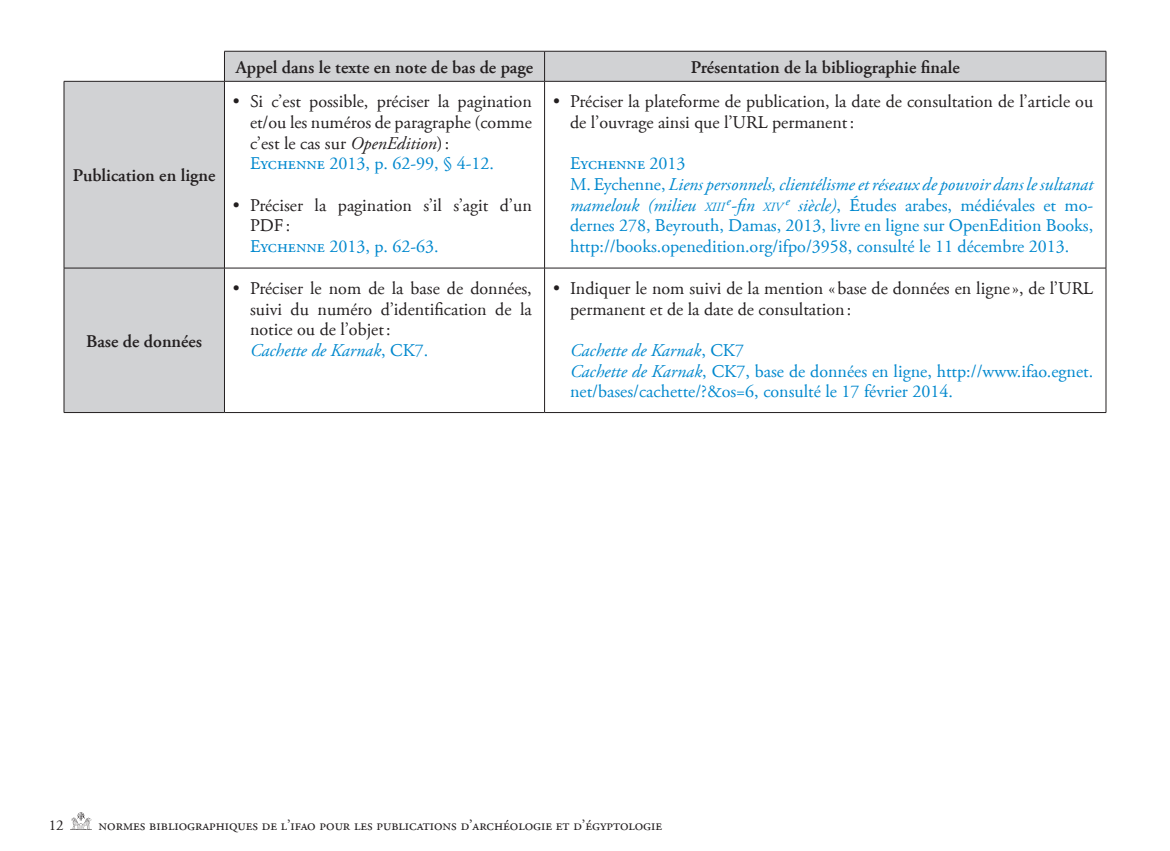
<style>
.page{position:relative;width:1170px;height:851px;background:#fff}
.page>*{position:absolute;margin:0;border:0;box-sizing:border-box;transform-origin:0 0}
.t1{font:18px/20.7px "Adobe Garamond Pro IFAO";color:#231f20}
.t2{font:18px/20.7px "Adobe Garamond Pro IFAO";color:#0088ce}
.t3{font:600 18px "Adobe Garamond Pro IFAO";color:#231f20}
.t4{font:15px "Adobe Garamond Pro IFAO";letter-spacing:.14em;color:#231f20}
.s1{font-style:italic}
.s2{color:#0088ce}
.s3{font-style:italic;font-size:12.6px}
.s4{font-style:italic;color:#0088ce}
</style>
<div class="page">
<img style="left:71px;top:812px;width:20px;height:17px">
<svg style="left:64px;top:52px;width:1041px;height:360px"></svg>
<hr style="left:64px;top:81px;width:1px;height:187px;background:#231f20">
<hr style="left:224px;top:81px;width:1px;height:187px;background:#231f20">
<hr style="left:544px;top:81px;width:1px;height:187px;background:#231f20">
<hr style="left:1105px;top:81px;width:1px;height:187px;background:#231f20">
<hr style="left:224px;top:51px;width:320px;height:1px;background:#231f20">
<hr style="left:224px;top:51px;width:1px;height:30px;background:#231f20">
<hr style="left:544px;top:51px;width:562px;height:1px;background:#231f20">
<hr style="left:544px;top:51px;width:1px;height:30px;background:#231f20">
<hr style="left:1105px;top:51px;width:1px;height:30px;background:#231f20">
<hr style="left:64px;top:81px;width:160px;height:1px;background:#231f20">
<hr style="left:224px;top:81px;width:320px;height:1px;background:#231f20">
<hr style="left:544px;top:81px;width:562px;height:1px;background:#231f20">
<hr style="left:64px;top:268px;width:160px;height:1px;background:#231f20">
<hr style="left:64px;top:268px;width:1px;height:144px;background:#231f20">
<hr style="left:224px;top:268px;width:320px;height:1px;background:#231f20">
<hr style="left:224px;top:268px;width:1px;height:144px;background:#231f20">
<hr style="left:544px;top:268px;width:562px;height:1px;background:#231f20">
<hr style="left:544px;top:268px;width:1px;height:144px;background:#231f20">
<hr style="left:1105px;top:268px;width:1px;height:144px;background:#231f20">
<hr style="left:64px;top:412px;width:160px;height:1px;background:#231f20">
<hr style="left:224px;top:412px;width:320px;height:1px;background:#231f20">
<hr style="left:544px;top:412px;width:562px;height:1px;background:#231f20">
<p class="t3" style="left:73px;top:164px;width:144px">Publication en ligne</p>
<p class="t3" style="left:86px;top:330px;width:117px">Base de données</p>
<p class="t3" style="left:236px;top:56px;width:299px">Appel dans le texte en note de bas de page</p>
<p class="t3" style="left:690px;top:56px;width:270px">Présentation de la bibliographie finale</p>
<p class="t1" style="left:250px;top:91px;width:283px;text-indent:-17px">• Si c’est possible, préciser la pagination et/ou les numéros de paragraphe (comme c’est le cas sur <span class="s1">OpenEdition</span>):<br><span class="s2">Eychenne 2013, p. 62-99, § 4-12.</span></p>
<p class="t1" style="left:250px;top:195px;width:283px;text-indent:-17px">• Préciser la pagination s’il s’agit d’un<br>PDF:</p>
<p class="t2" style="left:250px;top:236px;width:190px">Eychenne 2013, p. 62-63.</p>
<p class="t1" style="left:570px;top:91px;width:524px;text-indent:-17px">• Préciser la plateforme de publication, la date de consultation de l’article ou de l’ouvrage ainsi que l’URL permanent:</p>
<p class="t2" style="left:570px;top:154px;width:524px">Eychenne 2013<br>M. Eychenne, <span class="s1">Liens personnels, clientélisme et réseaux de pouvoir dans le sultanat mamelouk (milieu</span> <span class="s3">XIII</span><sup>e</sup><span class="s1">-fin</span> <span class="s3">XIV</span> <sup>e</sup> <span class="s1">siècle)</span>, Études arabes, médiévales et mo&shy;dernes 278, Beyrouth, Damas, 2013, livre en ligne sur OpenEdition Books, http://books.openedition.org/ifpo/3958, consulté le 11 décembre 2013.</p>
<p class="t1" style="left:250px;top:278px;width:283px;text-indent:-17px">• Préciser le nom de la base de données, suivi du numéro d’identification de la notice ou de l’objet:<br><span class="s4">Cachette de Karnak</span><span class="s2">, CK7.</span></p>
<p class="t1" style="left:570px;top:278px;width:524px;text-indent:-17px">• Indiquer le nom suivi de la mention « base de données en ligne», de l’URL permanent et de la date de consultation:</p>
<p class="t2" style="left:570px;top:340px;width:524px"><span class="s1">Cachette de Karnak</span>, CK7<br><span class="s1">Cachette de Karnak</span>, CK7, base de données en ligne, http://www.ifao.egnet. net/bases/cachette/?&amp;os=6, consulté le 17 février 2014.</p>
<p class="t4" style="left:49px;top:815px;width:16px">12</p>
<p class="t4" style="left:99px;top:815px;width:565px">normes bibliographiques de l’ifao pour les publications d’archéologie et d’égyptologie</p>
</div>
